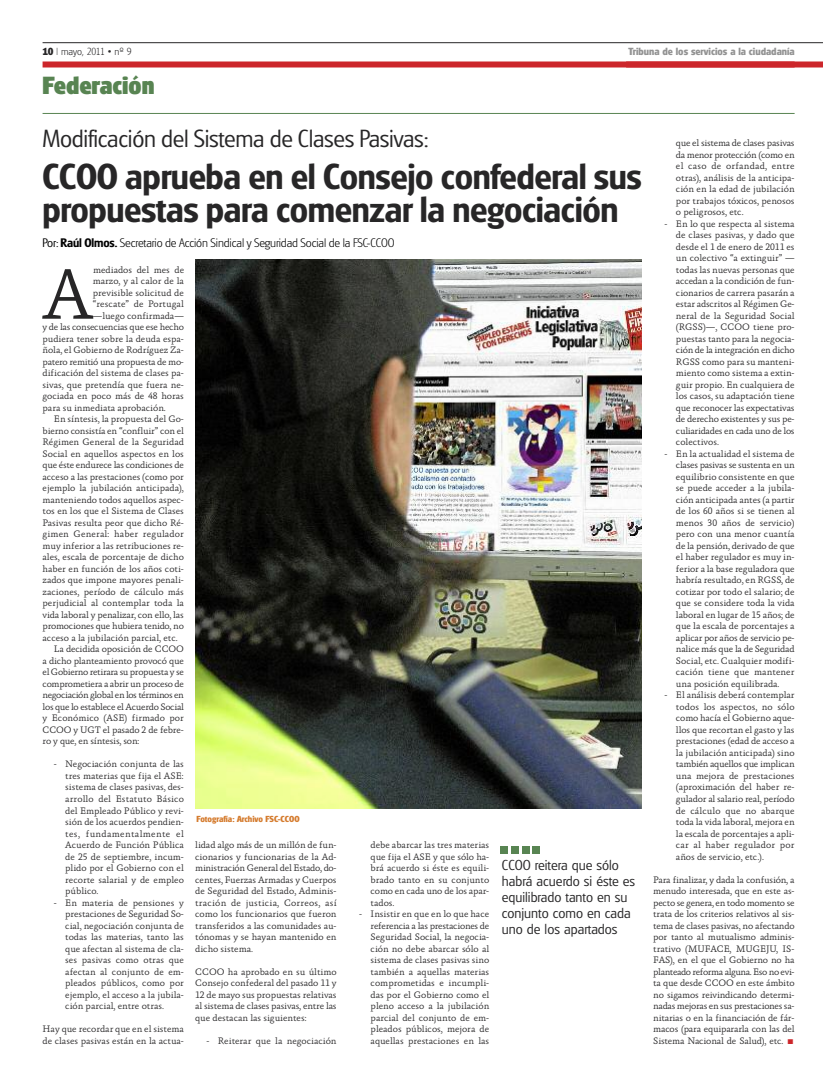
<style>
.page{position:relative;width:823px;height:1092px;background:#fff}
.page>*{position:absolute;margin:0;border:0;box-sizing:border-box;transform-origin:0 0}
.t1{font:300 72.6px "Absara TF";color:#272627}
.t2{font:600 35px/33px "Glasgow";letter-spacing:-.01em;color:#272627}
.t3{font:300 24px "Glasgow";letter-spacing:-.01em;color:#272627}
.t4{font:800 24px "Glasgow";color:#588452}
.t5{font:900 24px "Helvetica Neue LT Std";color:#cc262b}
.t6{font:300 14px/16px "Glasgow";color:#272627}
.t7{font:200 12px "Glasgow";letter-spacing:-.01em;color:#000}
.t8{font:700 10px "Glasgow";color:#939393}
.t9{font:200 10px "Glasgow";color:#272627}
.t10{font:300 9.5px/11.5px "Absara TF";color:#272627;text-align:justify}
.t11{font:300 9.5px "Absara TF";letter-spacing:-.03em;color:#272627}
.t12{font:300 9.5px "Absara TF";letter-spacing:-.025em;color:#272627}
.t13{font:300 9.5px "Absara TF";letter-spacing:-.035em;color:#272627}
.t14{font:300 9.5px "Absara TF";letter-spacing:-.04em;color:#272627}
.t15{font:700 8.5px "Glasgow";color:#d57c2f}
.s1{font-weight:700}
.s2{font-weight:300}
.s3{font-weight:600}
</style>
<div class="page">
<div style="left:43px;top:61px;width:751px;height:6px;background:#cc262b"></div>
<hr style="left:43px;top:43px;width:779px;height:1px;background:#272627">
<div style="left:625px;top:61px;width:197px;height:6px;background:#cc262b"></div>
<hr style="left:43px;top:113px;width:751px;height:1px;background:#588452">
<div style="left:500px;top:846px;width:8px;height:7px;background:#588452"></div>
<div style="left:511px;top:846px;width:7px;height:7px;background:#588452"></div>
<div style="left:521px;top:846px;width:8px;height:7px;background:#588452"></div>
<div style="left:532px;top:846px;width:8px;height:7px;background:#588452"></div>
<img style="left:195px;top:259px;width:446px;height:549px">
<p class="t9" style="left:43px;top:46px;width:90px"><span class="s1">10</span> | mayo, 2011 • nº 9</p>
<p class="t8" style="left:628px;top:46px;width:167px">Tribuna de los servicios a la ciudadanía</p>
<h3 class="t4" style="left:43px;top:71px;width:113px">Federación</h3>
<h3 class="t3" style="left:43px;top:125px;width:387px">Modificación del Sistema de Clases Pasivas:</h3>
<h2 class="t2" style="left:43px;top:161px;width:600px">CCOO aprueba en el Consejo confederal sus propuestas para comenzar la negociación</h2>
<p class="t7" style="left:43px;top:236px;width:353px"><span class="s2">Por:</span> <span class="s3">Raúl Olmos.</span> Secretario de Acción Sindical y Seguridad Social de la FSC-CCOO</p>
<h1 class="t1" style="left:43px;top:269px;width:52px">A</h1>
<p class="t10" style="left:93px;top:265px;width:92px">mediados del mes de</p>
<p class="t10" style="left:93px;top:276px;width:92px">marzo, y al calor de la</p>
<p class="t10" style="left:93px;top:288px;width:92px">previsible solicitud de</p>
<p class="t10" style="left:93px;top:299px;width:92px">“rescate” de Portugal</p>
<p class="t10" style="left:93px;top:311px;width:92px">—luego confirmada—</p>
<p class="t12" style="left:43px;top:324px;width:143px">y de las consecuencias que ese hecho</p>
<p class="t10" style="left:43px;top:334px;width:143px">pudiera tener sobre la deuda espa-</p>
<p class="t10" style="left:43px;top:345px;width:143px">ñola, el Gobierno de Rodríguez Za-</p>
<p class="t11" style="left:43px;top:358px;width:143px">patero remitió una propuesta de mo-</p>
<p class="t10" style="left:43px;top:368px;width:143px">dificación del sistema de clases pa-</p>
<p class="t10" style="left:43px;top:380px;width:143px">sivas, que pretendía que fuera ne-</p>
<p class="t10" style="left:43px;top:391px;width:143px">gociada en poco más de 48 horas</p>
<p class="t10" style="left:43px;top:403px;width:125px">para su inmediata aprobación.</p>
<p class="t10" style="left:54px;top:414px;width:131px">En síntesis, la propuesta del Go-</p>
<p class="t10" style="left:43px;top:426px;width:143px">bierno consistía en “confluir” con el</p>
<p class="t10" style="left:43px;top:437px;width:143px">Régimen General de la Seguridad</p>
<p class="t10" style="left:43px;top:449px;width:143px">Social en aquellos aspectos en los</p>
<p class="t12" style="left:43px;top:462px;width:143px">que éste endurece las condiciones de</p>
<p class="t10" style="left:43px;top:472px;width:143px">acceso a las prestaciones (como por</p>
<p class="t10" style="left:43px;top:483px;width:143px">ejemplo la jubilación anticipada),</p>
<p class="t10" style="left:43px;top:495px;width:143px">manteniendo todos aquellos aspec-</p>
<p class="t10" style="left:43px;top:506px;width:143px">tos en los que el Sistema de Clases</p>
<p class="t10" style="left:43px;top:518px;width:143px">Pasivas resulta peor que dicho Ré-</p>
<p class="t10" style="left:43px;top:529px;width:143px">gimen General: haber regulador</p>
<p class="t10" style="left:43px;top:541px;width:143px">muy inferior a las retribuciones re-</p>
<p class="t10" style="left:43px;top:552px;width:143px">ales, escala de porcentaje de dicho</p>
<p class="t10" style="left:43px;top:564px;width:143px">haber en función de los años coti-</p>
<p class="t10" style="left:43px;top:575px;width:143px">zados que impone mayores penali-</p>
<p class="t10" style="left:43px;top:587px;width:143px">zaciones, período de cálculo más</p>
<p class="t10" style="left:43px;top:598px;width:143px">perjudicial al contemplar toda la</p>
<p class="t10" style="left:43px;top:610px;width:143px">vida laboral y penalizar, con ello, las</p>
<p class="t12" style="left:43px;top:623px;width:143px">promociones que hubiera tenido, no</p>
<p class="t10" style="left:43px;top:633px;width:136px">acceso a la jubilación parcial, etc.</p>
<p class="t10" style="left:54px;top:644px;width:131px">La decidida oposición de CCOO</p>
<p class="t10" style="left:43px;top:656px;width:143px">a dicho planteamiento provocó que</p>
<p class="t13" style="left:43px;top:669px;width:143px">el Gobierno retirara su propuesta y se</p>
<p class="t11" style="left:43px;top:680px;width:143px">comprometiera a abrir un proceso de</p>
<p class="t14" style="left:43px;top:692px;width:143px">negociación global en los términos en</p>
<p class="t11" style="left:43px;top:703px;width:143px">los que lo establece el Acuerdo Social</p>
<p class="t10" style="left:43px;top:713px;width:143px">y Económico (ASE) firmado por</p>
<p class="t10" style="left:43px;top:725px;width:143px">CCOO y UGT el pasado 2 de febre-</p>
<p class="t10" style="left:43px;top:736px;width:98px">ro y que, en síntesis, son:</p>
<p class="t10" style="left:65px;top:759px;width:120px;text-indent:-11px">- Negociación conjunta de las tres materias que fija el ASE: sistema de clases pasivas, des&shy;arrollo del Estatuto Básico del Empleado Público y revi&shy;sión de los acuerdos pendien&shy;tes, fundamentalmente el Acuerdo de Función Pública de 25 de septiembre, incum&shy;plido por el Gobierno con el recorte salarial y de empleo público.</p>
<p class="t10" style="left:65px;top:897px;width:120px;text-indent:-11px">- En materia de pensiones y prestaciones de Seguridad So&shy;cial, negociación conjunta de todas las materias, tanto las que afectan al sistema de cla&shy;ses pasivas como otras que afectan al conjunto de em&shy;pleados públicos, como por ejemplo, el acceso a la jubila&shy;ción parcial, entre otras.</p>
<p class="t10" style="left:43px;top:1024px;width:143px">Hay que recordar que en el sistema de clases pasivas están en la actua-</p>
<p class="t15" style="left:196px;top:813px;width:104px">Fotografía: Archivo FSC-CCOO</p>
<p class="t10" style="left:195px;top:840px;width:143px">lidad algo más de un millón de fun&shy;cionarios y funcionarias de la Ad&shy;ministración General del Estado, do&shy;centes, Fuerzas Armadas y Cuerpos de Seguridad del Estado, Adminis&shy;tración de justicia, Correos, así como los funcionarios que fueron transferidos a las comunidades au&shy;tónomas y se hayan mantenido en dicho sistema.</p>
<p class="t10" style="left:195px;top:966px;width:143px">CCOO ha aprobado en su último Consejo confederal del pasado 11 y 12 de mayo sus propuestas relativas al sistema de clases pasivas, entre las que destacan las siguientes:</p>
<p class="t10" style="left:206px;top:1035px;width:131px">- Reiterar que la negociación</p>
<p class="t10" style="left:370px;top:840px;width:120px">debe abarcar las tres materias que fija el ASE y que sólo ha&shy;brá acuerdo si éste es equili&shy;brado tanto en su conjunto como en cada uno de los apar&shy;tados.</p>
<p class="t10" style="left:370px;top:909px;width:120px;text-indent:-11px">- Insistir en que en lo que hace referencia a las prestaciones de Seguridad Social, la negocia&shy;ción no debe abarcar sólo al sistema de clases pasivas sino también a aquellas materias comprometidas e incumpli&shy;das por el Gobierno como el pleno acceso a la jubilación parcial del conjunto de em&shy;pleados públicos, mejora de aquellas prestaciones en las</p>
<h3 class="t6" style="left:501px;top:856px;width:135px">CCOO reitera que sólo habrá acuerdo si éste es equilibrado tanto en su conjunto como en cada uno de los apartados</h3>
<p class="t10" style="left:675px;top:138px;width:120px">que el sistema de clases pasivas da menor protección (como en el caso de orfandad, entre otras), análisis de la anticipa&shy;ción en la edad de jubilación por trabajos tóxicos, penosos o peligrosos, etc.</p>
<p class="t10" style="left:675px;top:219px;width:120px;text-indent:-11px">- En lo que respecta al sistema de clases pasivas, y dado que desde el 1 de enero de 2011 es un colectivo “a extinguir” — todas las nuevas personas que accedan a la condición de fun&shy;cionarios de carrera pasarán a estar adscritos al Régimen Ge&shy;neral de la Seguridad Social (RGSS)—, CCOO tiene pro&shy;puestas tanto para la negocia&shy;ción de la integración en dicho RGSS como para su manteni&shy;miento como sistema a extin&shy;guir propio. En cualquiera de los casos, su adaptación tiene que reconocer las expectativas de derecho existentes y sus pe&shy;culiaridades en cada uno de los colectivos.</p>
<p class="t10" style="left:675px;top:449px;width:120px;text-indent:-11px">- En la actualidad el sistema de clases pasivas se sustenta en un equilibrio consistente en que se puede acceder a la jubila&shy;ción anticipada antes (a partir de los 60 años si se tienen al menos 30 años de servicio) pero con una menor cuantía de la pensión, derivado de que el haber regulador es muy in&shy;ferior a la base reguladora que habría resultado, en RGSS, de cotizar por todo el salario; de que se considere toda la vida laboral en lugar de 15 años; de que la escala de porcentajes a aplicar por años de servicio pe&shy;nalice más que la de Seguridad Social, etc. Cualquier modifi&shy;cación tiene que mantener una posición equilibrada.</p>
<p class="t10" style="left:675px;top:690px;width:120px;text-indent:-11px">- El análisis deberá contemplar todos los aspectos, no sólo como hacía el Gobierno aque&shy;llos que recortan el gasto y las prestaciones (edad de acceso a la jubilación anticipada) sino también aquellos que implican una mejora de prestaciones (aproximación del haber re&shy;gulador al salario real, período de cálculo que no abarque toda la vida laboral, mejora en la escala de porcentajes a apli&shy;car al haber regulador por años de servicio, etc.).</p>
<p class="t10" style="left:653px;top:874px;width:143px">Para finalizar, y dada la confusión, a menudo interesada, que en este as&shy;pecto se genera, en todo momento se trata de los criterios relativos al sis&shy;tema de clases pasivas, no afectando por tanto al mutualismo adminis&shy;trativo (MUFACE, MUGEJU, IS-FAS), en el que el Gobierno no ha planteado reforma alguna. Eso no evi&shy;ta que desde CCOO en este ámbito no sigamos reivindicando determi&shy;nadas mejoras en sus prestaciones sa&shy;nitarias o en la financiación de fár&shy;macos (para equipararla con las del Sistema Nacional de Salud), etc.</p>
<h3 class="t5" style="left:786px;top:1026px;width:10px">.</h3>
</div>
